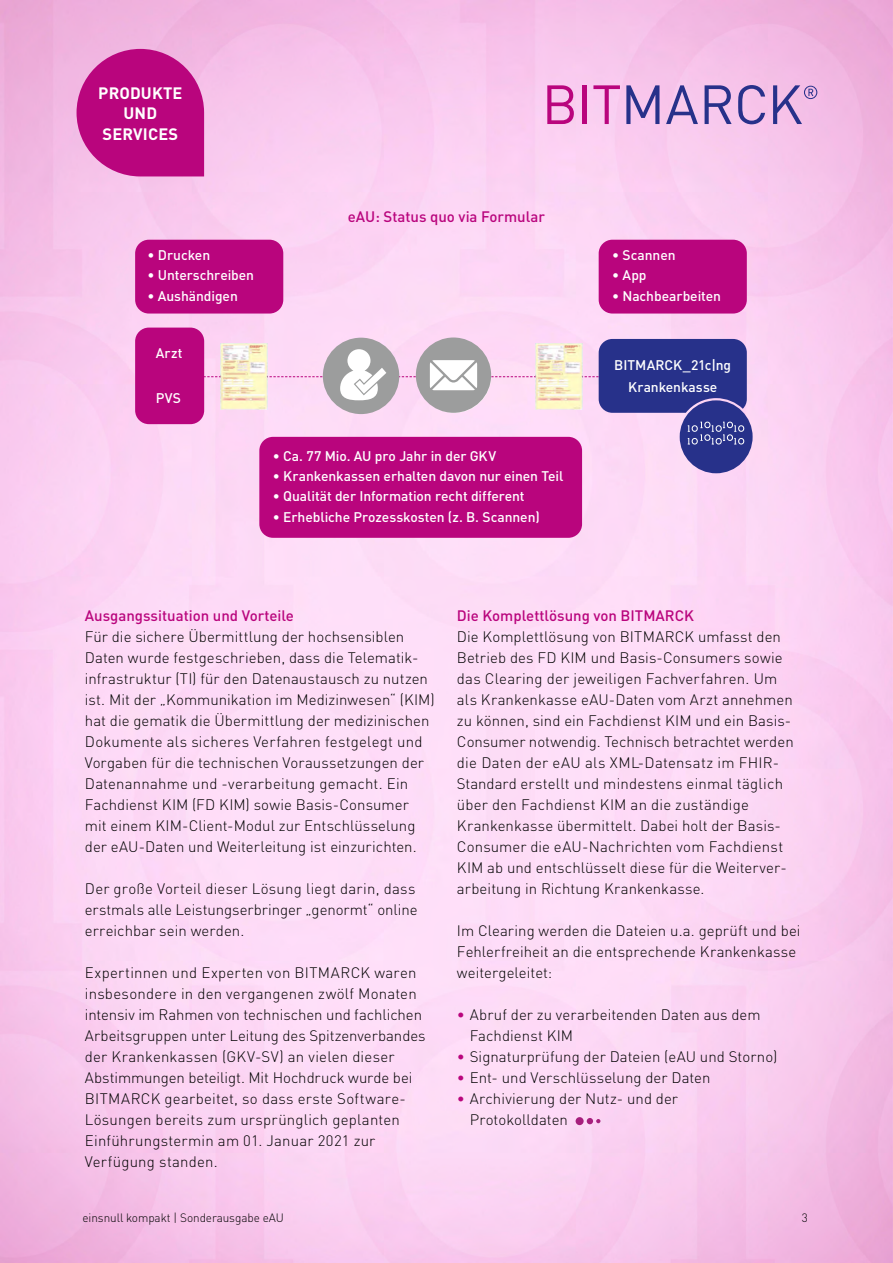
<style>
.page{position:relative;width:893px;height:1263px;background:#fff}
.page>*{position:absolute;margin:0;border:0;box-sizing:border-box;transform-origin:0 0}
.t1{font:700 16.35px/20.4px "DIN Pro";letter-spacing:.01em;color:#fff;text-align:center}
.t2{font:300 15px/21px "DIN Pro";letter-spacing:.01em;color:#000}
.t3{font:500 15px "DIN Pro";color:#b9057d}
.t4{font:500 13.8px/22.2px "DIN Pro";letter-spacing:-.005em;color:#fff;text-align:center}
.t5{font:300 12px "DIN Pro";letter-spacing:-.005em;color:#000}
.s1{color:#b9057d}
</style>
<div class="page">
<img style="left:0;top:0;width:893px;height:1263px">
<svg style="left:77px;top:49px;width:127px;height:127px;background:#c1218d"></svg>
<svg style="left:547px;top:85px;width:27px;height:39px"></svg>
<hr style="left:582px;top:85px;width:4px;height:39px;background:#b9057d">
<svg style="left:593px;top:85px;width:27px;height:39px"></svg>
<svg style="left:626px;top:85px;width:33px;height:39px"></svg>
<svg style="left:666px;top:85px;width:32px;height:39px"></svg>
<svg style="left:705px;top:85px;width:27px;height:39px"></svg>
<svg style="left:738px;top:85px;width:27px;height:39px"></svg>
<svg style="left:773px;top:85px;width:44px;height:39px;background:#bf9ace"></svg>
<div style="left:576px;top:1117px;width:8px;height:8px;background:#a61f7d;border-radius:50%"></div>
<svg style="left:587px;top:1118px;width:13px;height:6px"></svg>
<div style="left:135px;top:240px;width:148px;height:74px;background:#b9057d;border-radius:14px"></div>
<div style="left:599px;top:240px;width:148px;height:74px;background:#b9057d;border-radius:14px"></div>
<div style="left:259px;top:437px;width:323px;height:101px;background:#b9057d;border-radius:14px"></div>
<div style="left:135px;top:328px;width:69px;height:96px;background:#b9057d;border-radius:14px"></div>
<svg style="left:203px;top:337px;width:544px;height:77px;background:#ad9fc6"></svg>
<div style="left:680px;top:400px;width:73px;height:73px;background:#27318a;border-radius:50%"></div>
<svg style="left:688px;top:422px;width:56px;height:22px"></svg>
<img style="left:221px;top:344px;width:46px;height:65px">
<img style="left:535px;top:344px;width:47px;height:65px">
<p class="t1" style="left:98px;top:81px;width:86px">PRODUKTE<br>UND<br>SERVICES</p>
<p class="t4" style="left:147px;top:242px;width:64px">• Drucken</p>
<p class="t4" style="left:147px;top:263px;width:108px">• Unterschreiben</p>
<p class="t4" style="left:147px;top:283px;width:92px">• Aushändigen</p>
<p class="t4" style="left:156px;top:341px;width:28px">Arzt</p>
<p class="t4" style="left:156px;top:385px;width:27px">PVS</p>
<p class="t3" style="left:348px;top:204px;width:199px">eAU: Status quo via Formular</p>
<p class="t4" style="left:273px;top:443px;width:225px">• Ca. 77 Mio. AU pro Jahr in der GKV</p>
<p class="t4" style="left:273px;top:464px;width:292px">• Krankenkassen erhalten davon nur einen Teil</p>
<p class="t4" style="left:273px;top:484px;width:253px">• Qualität der Information recht different</p>
<p class="t4" style="left:273px;top:504px;width:268px">• Erhebliche Prozesskosten (z. B. Scannen)</p>
<p class="t4" style="left:612px;top:242px;width:65px">• Scannen</p>
<p class="t4" style="left:612px;top:263px;width:36px">• App</p>
<p class="t4" style="left:612px;top:283px;width:110px">• Nachbearbeiten</p>
<p class="t4" style="left:614px;top:352px;width:118px">BITMARCK_21c|ng<br>Krankenkasse</p>
<p class="t3" style="left:85px;top:603px;width:211px">Ausgangssituation und Vorteile</p>
<p class="t2" style="left:85px;top:625px;width:351px">Für die sichere Übermittlung der hochsensiblen Daten wurde festgeschrieben, dass die Telematik&shy;infrastruktur (TI) für den Datenaustausch zu nutzen ist. Mit der „Kommunikation im Medizinwesen“ (KIM) hat die gematik die Übermittlung der medizinischen Dokumente als sicheres Verfahren festgelegt und Vorgaben für die technischen Voraussetzungen der Datenannahme und -verarbeitung gemacht. Ein Fachdienst KIM (FD KIM) sowie Basis-Consumer<br>mit einem KIM-Client- Modul zur Entschlüsselung der eAU- Daten und Weiterleitung ist einzurichten.</p>
<p class="t2" style="left:85px;top:877px;width:334px">Der große Vorteil dieser Lösung liegt darin, dass erstmals alle Leistungserbringer „genormt“ online erreichbar sein werden.</p>
<p class="t2" style="left:85px;top:961px;width:342px">Expertinnen und Experten von BITMARCK waren insbesondere in den vergangenen zwölf Monaten intensiv im Rahmen von technischen und fachlichen Arbeitsgruppen unter Leitung des Spitzenverbandes der Krankenkassen (GKV-SV) an vielen dieser Abstimmungen beteiligt. Mit Hochdruck wurde bei BITMARCK gearbeitet, so dass erste Software-- Lösungen bereits zum ursprünglich geplanten Einführungstermin am 01. Januar 2021 zur Verfügung standen.</p>
<p class="t3" style="left:457px;top:603px;width:239px">Die Komplettlösung von BITMARCK</p>
<p class="t2" style="left:457px;top:625px;width:338px">Die Komplettlösung von BITMARCK umfasst den Betrieb des FD KIM und Basis-Consumers sowie das Clearing der jeweiligen Fachverfahren. Um als Krankenkasse eAU- Daten vom Arzt annehmen zu können, sind ein Fachdienst KIM und ein Basis-- Consumer notwendig. Technisch betrachtet werden die Daten der eAU als XML- Datensatz im FHIR-- Standard erstellt und mindestens einmal täglich über den Fachdienst KIM an die zuständige Krankenkasse übermittelt. Dabei holt der Basis-Consumer die eAU- Nachrichten vom Fachdienst KIM ab und entschlüsselt diese für die Weiterver&shy;arbeitung in Richtung Krankenkasse.</p>
<p class="t2" style="left:457px;top:919px;width:345px">Im Clearing werden die Dateien u.a. geprüft und bei<br>Fehlerfreiheit an die entsprechende Krankenkasse weitergeleitet:</p>
<p class="t2" style="left:470px;top:1003px;width:292px;text-indent:-13px"><span class="s1">•</span> Abruf der zu verarbeitenden Daten aus dem<br>Fachdienst KIM</p>
<p class="t2" style="left:457px;top:1045px;width:322px"><span class="s1">•</span> Signaturprüfung der Dateien (eAU und Storno)</p>
<p class="t2" style="left:457px;top:1066px;width:255px"><span class="s1">•</span> Ent- und Verschlüsselung der Daten</p>
<p class="t2" style="left:470px;top:1087px;width:210px;text-indent:-13px"><span class="s1">•</span> Archivierung der Nutz- und der<br>Protokolldaten</p>
<p class="t5" style="left:82px;top:1209px;width:203px">einsnull kompakt | Sonderausgabe eAU</p>
<p class="t5" style="left:802px;top:1209px;width:8px">3</p>
</div>
